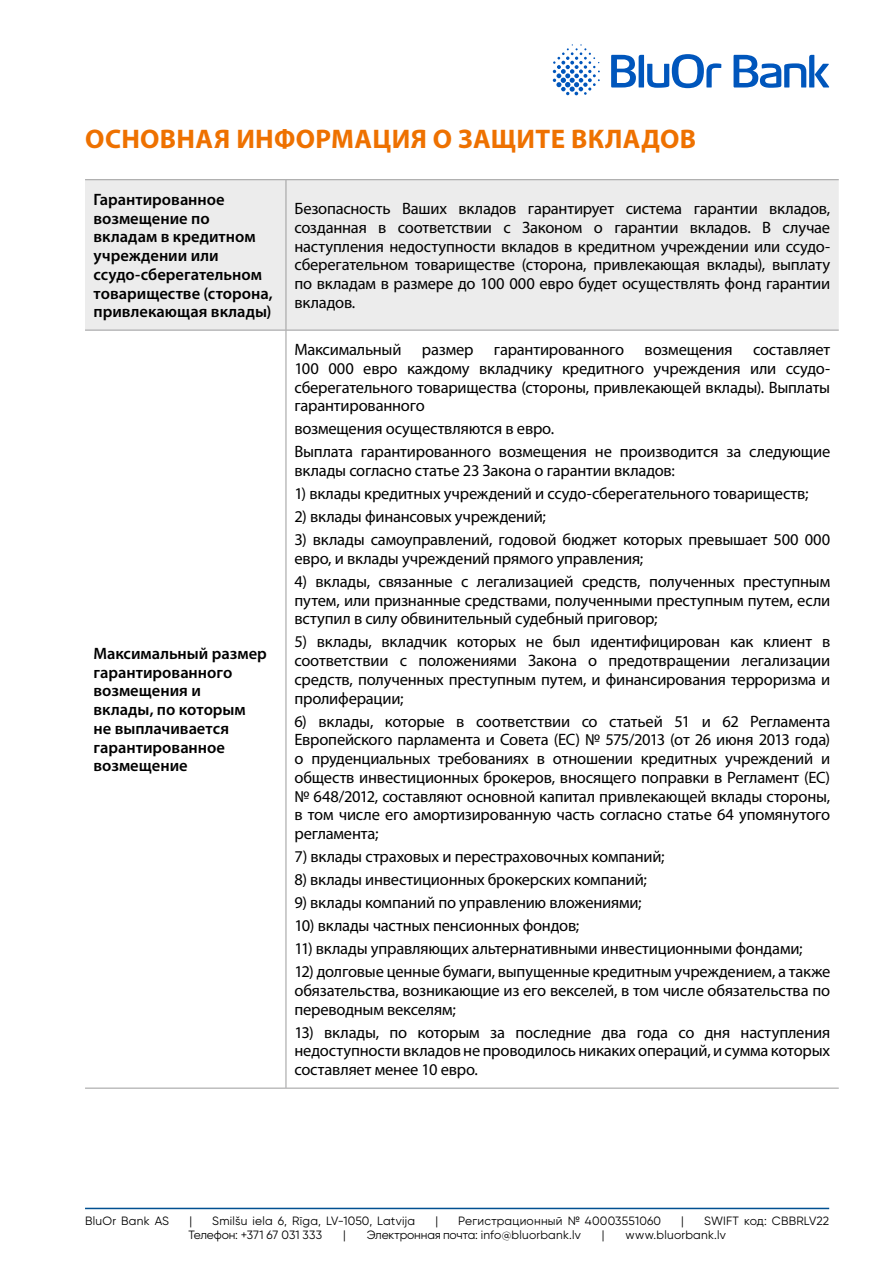
<style>
.page{position:relative;width:893px;height:1263px;background:#fff}
.page>*{position:absolute;margin:0;border:0;box-sizing:border-box;transform-origin:0 0}
.t1{font:700 27px "Myriad Pro";letter-spacing:.01em;color:#ee7100}
.t2{font:16.5px/18.8px "Myriad Pro";letter-spacing:-.015em;color:#000;text-align:justify}
.t3{font:600 16.5px/18.8px "Myriad Pro";color:#000}
.t4{font:12px "Gilroy";letter-spacing:.015em;color:#000}
.t5{font:12px "Gilroy";letter-spacing:-.005em;color:#000}
.t6{font:12px "Gilroy";letter-spacing:-.01em;color:#000}
</style>
<div class="page">
<hr style="left:85px;top:1208px;width:744px;height:1px;background:#005091">
<svg style="left:553px;top:44px;width:47px;height:51px"></svg>
<svg style="left:611px;top:54px;width:110px;height:34px"></svg>
<svg style="left:733px;top:55px;width:96px;height:33px"></svg>
<div style="left:85px;top:180px;width:754px;height:150px;background:#ececec"></div>
<hr style="left:85px;top:179px;width:201px;height:1px;background:#9c9c9d">
<hr style="left:286px;top:179px;width:553px;height:1px;background:#9c9c9d">
<hr style="left:286px;top:180px;width:1px;height:150px;background:#9c9c9d">
<hr style="left:85px;top:330px;width:201px;height:1px;background:#9c9c9d">
<hr style="left:286px;top:330px;width:553px;height:1px;background:#9c9c9d">
<hr style="left:286px;top:330px;width:1px;height:758px;background:#9c9c9d">
<hr style="left:85px;top:1088px;width:201px;height:1px;background:#9c9c9d">
<hr style="left:286px;top:1088px;width:553px;height:1px;background:#9c9c9d">
<h1 class="t1" style="left:85px;top:124px;width:612px">ОСНОВНАЯ ИНФОРМАЦИЯ О ЗАЩИТЕ ВКЛАДОВ</h1>
<p class="t3" style="left:94px;top:190px;width:181px">Гарантированное возмещение по вкладам в кредитном учреждении или ссудо-сберегательном товариществе (сторона, привлекающая вклады)</p>
<p class="t2" style="left:294px;top:200px;width:537px">Безопасность Ваших вкладов гарантирует система гарантии вкладов, созданная в соответствии с Законом о гарантии вкладов. В случае наступления недоступности вкладов в кредитном учреждении или ссудо&shy;сберегательном товариществе (сторона, привлекающая вклады), выплату по вкладам в размере до 100 000 евро будет осуществлять фонд гарантии вкладов.</p>
<p class="t3" style="left:94px;top:644px;width:175px">Максимальный размер гарантированного возмещения и<br>вклады, по которым не выплачивается гарантированное возмещение</p>
<p class="t2" style="left:294px;top:341px;width:537px">Максимальный размер гарантированного возмещения составляет 100 000 евро каждому вкладчику кредитного учреждения или ссудо&shy;сберегательного товарищества (стороны, привлекающей вклады). Выплаты гарантированного</p>
<p class="t2" style="left:294px;top:418px;width:537px;line-height:23px">возмещения осуществляются в евро.<br>Выплата гарантированного возмещения не производится за следующие</p>
<p class="t2" style="left:294px;top:462px;width:382px">вклады согласно статье 23 Закона о гарантии вкладов:</p>
<p class="t2" style="left:294px;top:485px;width:515px">1) вклады кредитных учреждений и ссудо-сберегательного товариществ;</p>
<p class="t2" style="left:294px;top:508px;width:253px">2) вклады финансовых учреждений;</p>
<p class="t2" style="left:294px;top:531px;width:537px">3) вклады самоуправлений, годовой бюджет которых превышает 500 000 евро, и вклады учреждений прямого управления;</p>
<p class="t2" style="left:294px;top:572px;width:537px">4) вклады, связанные с легализацией средств, полученных преступным путем, или признанные средствами, полученными преступным путем, если вступил в силу обвинительный судебный приговор;</p>
<p class="t2" style="left:294px;top:633px;width:537px">5) вклады, вкладчик которых не был идентифицирован как клиент в соответствии с положениями Закона о предотвращении легализации средств, полученных преступным путем, и финансирования терроризма и пролиферации;</p>
<p class="t2" style="left:294px;top:712px;width:537px">6) вклады, которые в соответствии со статьей 51 и 62 Регламента Европейского парламента и Совета (ЕС) № 575/2013 (от 26 июня 2013 года) о пруденциальных требованиях в отношении кредитных учреждений и обществ инвестиционных брокеров, вносящего поправки в Регламент (ЕС) № 648/2012, составляют основной капитал привлекающей вклады стороны, в том числе его амортизированную часть согласно статье 64 упомянутого регламента;</p>
<p class="t2" style="left:294px;top:847px;width:371px">7) вклады страховых и перестраховочных компаний;</p>
<p class="t2" style="left:294px;top:870px;width:354px">8) вклады инвестиционных брокерских компаний;</p>
<p class="t2" style="left:294px;top:893px;width:349px">9) вклады компаний по управлению вложениями;</p>
<p class="t2" style="left:294px;top:916px;width:286px">10) вклады частных пенсионных фондов;</p>
<p class="t2" style="left:294px;top:939px;width:510px">11) вклады управляющих альтернативными инвестиционными фондами;</p>
<p class="t2" style="left:294px;top:962px;width:537px">12) долговые ценные бумаги, выпущенные кредитным учреждением, а также обязательства, возникающие из его векселей, в том числе обязательства по переводным векселям;</p>
<p class="t2" style="left:294px;top:1023px;width:537px">13) вклады, по которым за последние два года со дня наступления недоступности вкладов не проводилось никаких операций, и сумма которых составляет менее 10 евро.</p>
<p class="t4" style="left:85px;top:1213px;width:86px">BluOr Bank AS</p>
<p class="t4" style="left:189px;top:1213px;width:4px">|</p>
<p class="t4" style="left:212px;top:1213px;width:204px">Smilšu iela 6, Rīga, LV-1050, Latvija</p>
<p class="t4" style="left:435px;top:1213px;width:4px">|</p>
<p class="t4" style="left:458px;top:1213px;width:204px">Регистрационный № 40003551060</p>
<p class="t4" style="left:681px;top:1213px;width:4px">|</p>
<p class="t4" style="left:704px;top:1213px;width:127px">SWIFT код: CBBRLV22</p>
<p class="t6" style="left:188px;top:1227px;width:135px">Телефон: +371 67 031 333</p>
<p class="t4" style="left:343px;top:1227px;width:4px">|</p>
<p class="t5" style="left:367px;top:1227px;width:216px">Электронная почта: info@bluorbank.lv</p>
<p class="t4" style="left:602px;top:1227px;width:4px">|</p>
<p class="t4" style="left:626px;top:1227px;width:102px">www.bluorbank.lv</p>
</div>
